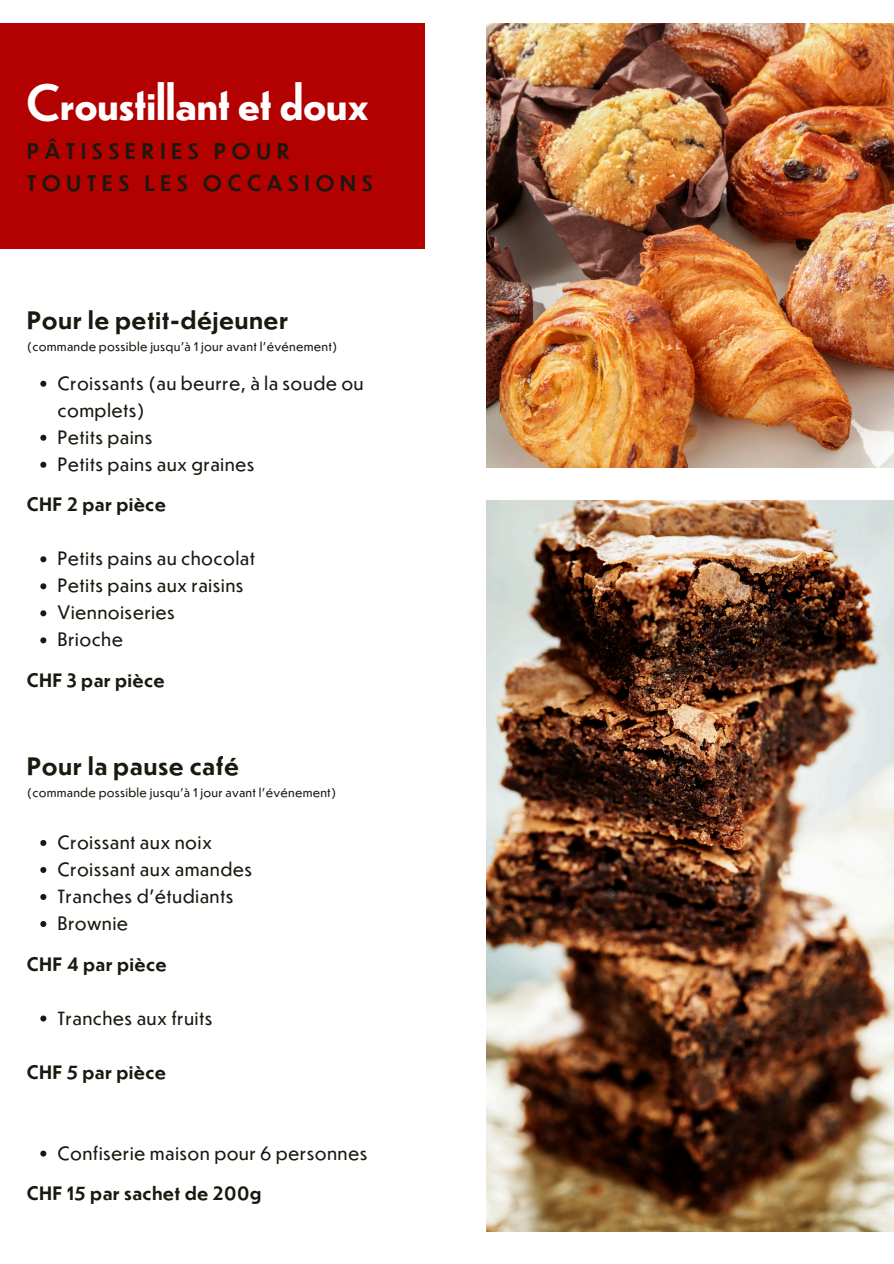
<style>
.page{position:relative;width:894px;height:1264px;background:#fff}
.page>*{position:absolute;margin:0;border:0;box-sizing:border-box;transform-origin:0 0}
.t1{font:500 48.45px "Dunbar Low";color:#fff}
.t2{font:700 24px "Dunbar Text";letter-spacing:.02em;color:#191910}
.t3{font:500 21.15px/31.8px "Dunbar Text";letter-spacing:.25em;color:#191910}
.t4{font:18px/27px "Dunbar Text";letter-spacing:.02em;color:#191910}
.t5{font:700 18px "Dunbar Text";letter-spacing:.02em;color:#191910}
.t6{font:11.85px "Dunbar Text";letter-spacing:.02em;color:#191910}
</style>
<div class="page">
<img style="left:486px;top:24px;width:407px;height:443px">
<div style="left:0;top:24px;width:424px;height:225px;background:#b30000"></div>
<img style="left:486px;top:501px;width:407px;height:730px">
<svg style="left:40px;top:381px;width:6px;height:6px"></svg>
<svg style="left:40px;top:435px;width:6px;height:6px"></svg>
<svg style="left:40px;top:462px;width:6px;height:6px"></svg>
<svg style="left:40px;top:556px;width:6px;height:6px"></svg>
<svg style="left:40px;top:583px;width:6px;height:6px"></svg>
<svg style="left:40px;top:610px;width:6px;height:6px"></svg>
<svg style="left:40px;top:637px;width:6px;height:6px"></svg>
<svg style="left:40px;top:840px;width:6px;height:6px"></svg>
<svg style="left:40px;top:867px;width:6px;height:6px"></svg>
<svg style="left:40px;top:894px;width:6px;height:6px"></svg>
<svg style="left:40px;top:921px;width:6px;height:6px"></svg>
<svg style="left:40px;top:1015px;width:6px;height:6px"></svg>
<svg style="left:40px;top:1150px;width:6px;height:6px"></svg>
<p class="t1" style="left:27px;top:68px;width:343px">Croustillant et doux</p>
<h1 class="t3" style="left:27px;top:134px;width:347px">PÂTISSERIES POUR<br>TOUTES LES OCCASIONS</h1>
<h2 class="t2" style="left:27px;top:303px;width:263px">Pour le petit-déjeuner</h2>
<p class="t6" style="left:27px;top:339px;width:312px">(commande possible jusqu'à 1 jour avant l'événement)</p>
<p class="t4" style="left:57px;top:368px;width:308px">Croissants (au beurre, à la soude ou complets)</p>
<p class="t4" style="left:57px;top:422px;width:96px">Petits pains</p>
<p class="t4" style="left:57px;top:449px;width:198px">Petits pains aux graines</p>
<p class="t5" style="left:27px;top:492px;width:140px">CHF 2 par pièce</p>
<h3 class="t4" style="left:57px;top:544px;width:199px">Petits pains au chocolat</h3>
<p class="t4" style="left:57px;top:571px;width:187px">Petits pains aux raisins</p>
<p class="t4" style="left:57px;top:598px;width:119px">Viennoiseries</p>
<p class="t4" style="left:57px;top:625px;width:67px">Brioche</p>
<p class="t5" style="left:27px;top:667px;width:139px">CHF 3 par pièce</p>
<h3 class="t2" style="left:27px;top:749px;width:213px">Pour la pause café</h3>
<p class="t6" style="left:27px;top:784px;width:311px">(commande possible jusqu'à 1 jour avant l'événement)</p>
<p class="t4" style="left:57px;top:827px;width:156px">Croissant aux noix</p>
<p class="t4" style="left:57px;top:854px;width:196px">Croissant aux amandes</p>
<p class="t4" style="left:57px;top:881px;width:177px">Tranches d'étudiants</p>
<p class="t4" style="left:57px;top:908px;width:72px">Brownie</p>
<p class="t5" style="left:27px;top:951px;width:141px">CHF 4 par pièce</p>
<h3 class="t4" style="left:57px;top:1003px;width:156px">Tranches aux fruits</h3>
<p class="t5" style="left:27px;top:1059px;width:140px">CHF 5 par pièce</p>
<h3 class="t4" style="left:57px;top:1138px;width:311px">Confiserie maison pour 6 personnes</h3>
<p class="t5" style="left:27px;top:1180px;width:236px">CHF 15 par sachet de 200g</p>
</div>
